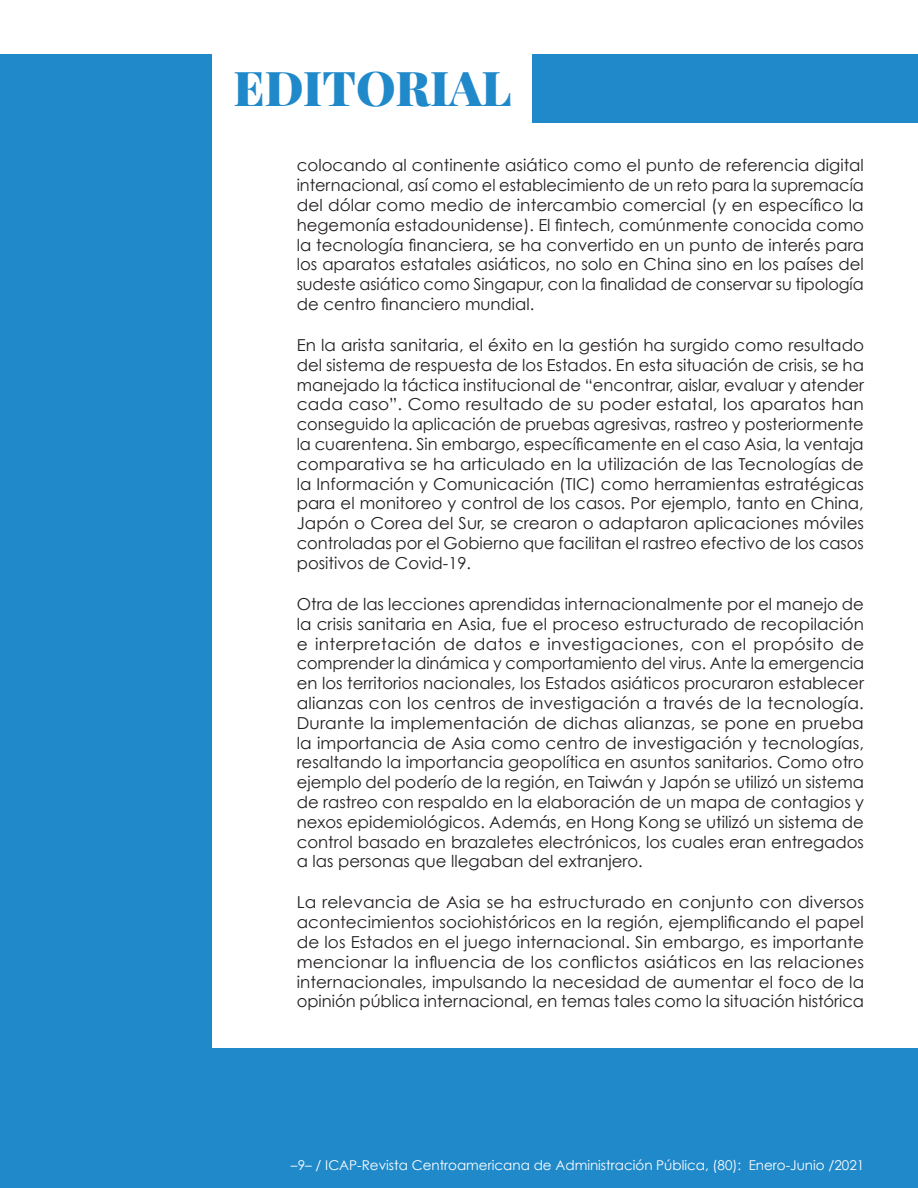
<style>
.page{position:relative;width:918px;height:1188px;background:#fff}
.page>*{position:absolute;margin:0;border:0;box-sizing:border-box;transform-origin:0 0}
.t1{font:900 48px "Playfair Display";color:#1f89ca}
.t2{font:16.5px/19.8px "Century Gothic";color:#231f20;text-align:justify}
.t3{font:13.5px "Century Gothic";color:#fff}
</style>
<div class="page">
<div style="left:0;top:54px;width:212px;height:1134px;background:#1f89ca"></div>
<div style="left:120px;top:1048px;width:798px;height:140px;background:#1f89ca"></div>
<div style="left:532px;top:54px;width:386px;height:68px;background:#1f89ca"></div>
<p class="t1" style="left:234px;top:57px;width:279px">EDITORIAL</p>
<p class="t2" style="left:297px;top:155px;width:569px">colocando al continente asiático como el punto de referencia digital internacional, así como el establecimiento de un reto para la supremacía del dólar como medio de intercambio comercial (y en específico la hegemonía estadounidense). El fintech, comúnmente conocida como la tecnología financiera, se ha convertido en un punto de interés para los aparatos estatales asiáticos, no solo en China sino en los países del sudeste asiático como Singapur, con la finalidad de conservar su tipología de centro financiero mundial.</p>
<p class="t2" style="left:297px;top:335px;width:569px">En la arista sanitaria, el éxito en la gestión ha surgido como resultado del sistema de respuesta de los Estados. En esta situación de crisis, se ha manejado la táctica institucional de “encontrar, aislar, evaluar y atender cada caso”. Como resultado de su poder estatal, los aparatos han conseguido la aplicación de pruebas agresivas, rastreo y posteriormente la cuarentena. Sin embargo, específicamente en el caso Asia, la ventaja comparativa se ha articulado en la utilización de las Tecnologías de la Información y Comunicación (TIC) como herramientas estratégicas para el monitoreo y control de los casos. Por ejemplo, tanto en China, Japón o Corea del Sur, se crearon o adaptaron aplicaciones móviles controladas por el Gobierno que facilitan el rastreo efectivo de los casos positivos de Covid-19.</p>
<p class="t2" style="left:297px;top:594px;width:569px">Otra de las lecciones aprendidas internacionalmente por el manejo de la crisis sanitaria en Asia, fue el proceso estructurado de recopilación e interpretación de datos e investigaciones, con el propósito de comprender la dinámica y comportamiento del virus. Ante la emergencia en los territorios nacionales, los Estados asiáticos procuraron establecer alianzas con los centros de investigación a través de la tecnología.<br>Durante la implementación de dichas alianzas, se pone en prueba la importancia de Asia como centro de investigación y tecnologías, resaltando la importancia geopolítica en asuntos sanitarios. Como otro ejemplo del poderío de la región, en Taiwán y Japón se utilizó un sistema de rastreo con respaldo en la elaboración de un mapa de contagios y nexos epidemiológicos. Además, en Hong Kong se utilizó un sistema de control basado en brazaletes electrónicos, los cuales eran entregados a las personas que llegaban del extranjero.</p>
<p class="t2" style="left:297px;top:892px;width:569px">La relevancia de Asia se ha estructurado en conjunto con diversos acontecimientos sociohistóricos en la región, ejemplificando el papel de los Estados en el juego internacional. Sin embargo, es importante mencionar la influencia de los conflictos asiáticos en las relaciones internacionales, impulsando la necesidad de aumentar el foco de la opinión pública internacional, en temas tales como la situación histórica</p>
<p class="t3" style="left:291px;top:1157px;width:575px">–9– / ICAP-Revista Centroamericana de Administración Pública, (80): Enero-Junio /2021</p>
</div>
